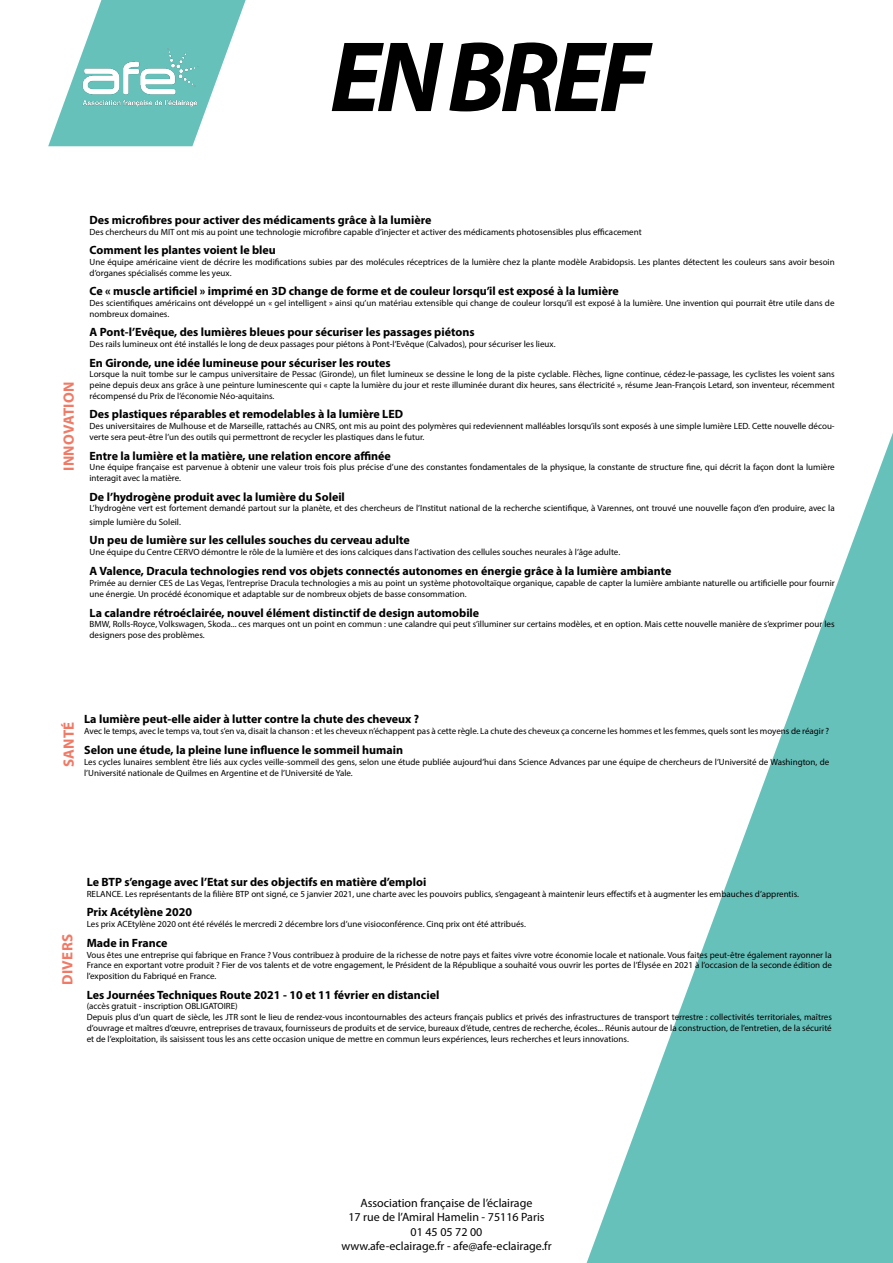
<style>
.page{position:relative;width:893px;height:1263px;background:#fff}
.page>*{position:absolute;margin:0;border:0;box-sizing:border-box;transform-origin:0 0}
.t1{font:italic 700 100.95px "Myriad Pro";letter-spacing:-.05em;color:#000}
.t2{font:700 15px "Myriad Pro";letter-spacing:.02em;color:#ef7a66}
.t3{font:700 12px "Myriad Pro";color:#000}
.t4{font:12px/14.4px "Myriad Pro";color:#020203;text-align:center}
.t5{font:9px/10.8px "Myriad Pro";color:#000}
</style>
<div class="page">
<svg style="left:586px;top:433px;width:307px;height:830px"></svg>
<svg style="left:48px;top:0;width:198px;height:146px"></svg>
<img style="left:74px;top:44px;width:133px;height:67px">
<h1 class="t1" style="left:330px;top:11px;width:321px">EN BREF</h1>
<h2 class="t2" style="left:59px;top:471px;width:91px;rotate:-90deg">INNOVATION</h2>
<h3 class="t3" style="left:90px;top:212px;width:343px">Des microfibres pour activer des médicaments grâce à la lumière</h3>
<p class="t5" style="left:90px;top:226px;width:554px">Des chercheurs du MIT ont mis au point une technologie microfibre capable d’injecter et activer des médicaments photosensibles plus efficacement</p>
<h3 class="t3" style="left:90px;top:242px;width:188px">Comment les plantes voient le bleu</h3>
<p class="t5" style="left:90px;top:256px;width:747px">Une équipe américaine vient de décrire les modifications subies par des molécules réceptrices de la lumière chez la plante modèle Arabidopsis. Les plantes détectent les couleurs sans avoir besoin d’organes spécialisés comme les yeux.</p>
<h3 class="t3" style="left:90px;top:283px;width:531px">Ce « muscle artificiel » imprimé en 3D change de forme et de couleur lorsqu’il est exposé à la lumière</h3>
<p class="t5" style="left:90px;top:297px;width:746px">Des scientifiques américains ont développé un « gel intelligent » ainsi qu’un matériau extensible qui change de couleur lorsqu’il est exposé à la lumière. Une invention qui pourrait être utile dans de nombreux domaines.</p>
<h3 class="t3" style="left:90px;top:324px;width:387px">A Pont-l’Evêque, des lumières bleues pour sécuriser les passages piétons</h3>
<p class="t5" style="left:90px;top:338px;width:467px">Des rails lumineux ont été installés le long de deux passages pour piétons à Pont-l’Evêque (Calvados), pour sécuriser les lieux.</p>
<h3 class="t3" style="left:90px;top:355px;width:303px">En Gironde, une idée lumineuse pour sécuriser les routes</h3>
<p class="t5" style="left:90px;top:369px;width:747px;text-align:justify">Lorsque la nuit tombe sur le campus universitaire de Pessac (Gironde), un filet lumineux se dessine le long de la piste cyclable. Flèches, ligne continue, cédez-le-passage, les cyclistes les voient sans peine depuis deux ans grâce à une peinture luminescente qui « capte la lumière du jour et reste illuminée durant dix heures, sans électricité », résume Jean-François Letard, son inventeur, récemment récompensé du Prix de l’économie Néo-aquitains.</p>
<h3 class="t3" style="left:90px;top:407px;width:315px">Des plastiques réparables et remodelables à la lumière LED</h3>
<p class="t5" style="left:90px;top:421px;width:747px">Des universitaires de Mulhouse et de Marseille, rattachés au CNRS, ont mis au point des polymères qui redeviennent malléables lorsqu’ils sont exposés à une simple lumière LED. Cette nouvelle décou&shy;verte sera peut-être l’un des outils qui permettront de recycler les plastiques dans le futur.</p>
<h3 class="t3" style="left:90px;top:448px;width:303px">Entre la lumière et la matière, une relation encore affinée</h3>
<p class="t5" style="left:90px;top:462px;width:747px">Une équipe française est parvenue à obtenir une valeur trois fois plus précise d’une des constantes fondamentales de la physique, la constante de structure fine, qui décrit la façon dont la lumière interagit avec la matière.</p>
<h3 class="t3" style="left:90px;top:489px;width:257px">De l’hydrogène produit avec la lumière du Soleil</h3>
<p class="t5" style="left:90px;top:502px;width:747px;line-height:13.5px">L’hydrogène vert est fortement demandé partout sur la planète, et des chercheurs de l’Institut national de la recherche scientifique, à Varennes, ont trouvé une nouvelle façon d’en produire, avec la simple lumière du Soleil.</p>
<h3 class="t3" style="left:90px;top:533px;width:322px">Un peu de lumière sur les cellules souches du cerveau adulte</h3>
<p class="t5" style="left:90px;top:547px;width:532px">Une équipe du Centre CERVO démontre le rôle de la lumière et des ions calciques dans l’activation des cellules souches neurales à l’âge adulte.</p>
<h3 class="t3" style="left:90px;top:563px;width:583px">A Valence, Dracula technologies rend vos objets connectés autonomes en énergie grâce à la lumière ambiante</h3>
<p class="t5" style="left:90px;top:577px;width:747px">Primée au dernier CES de Las Vegas, l’entreprise Dracula technologies a mis au point un système photovoltaïque organique, capable de capter la lumière ambiante naturelle ou artificielle pour fournir une énergie. Un procédé économique et adaptable sur de nombreux objets de basse consommation.</p>
<h3 class="t3" style="left:90px;top:605px;width:391px">La calandre rétroéclairée, nouvel élément distinctif de design automobile</h3>
<p class="t5" style="left:90px;top:619px;width:746px">BMW, Rolls-Royce, Volkswagen, Skoda... ces marques ont un point en commun : une calandre qui peut s’illuminer sur certains modèles, et en option. Mais cette nouvelle manière de s’exprimer pour les designers pose des problèmes.</p>
<h2 class="t2" style="left:59px;top:767px;width:47px;rotate:-90deg">SANTÉ</h2>
<h3 class="t3" style="left:84px;top:711px;width:337px">La lumière peut-elle aider à lutter contre la chute des cheveux ?</h3>
<p class="t5" style="left:84px;top:726px;width:747px">Avec le temps, avec le temps va, tout s’en va, disait la chanson : et les cheveux n’échappent pas à cette règle. La chute des cheveux ça concerne les hommes et les femmes, quels sont les moyens de réagir ?</p>
<h3 class="t3" style="left:84px;top:742px;width:320px">Selon une étude, la pleine lune influence le sommeil humain</h3>
<p class="t5" style="left:84px;top:756px;width:747px">Les cycles lunaires semblent être liés aux cycles veille-sommeil des gens, selon une étude publiée aujourd’hui dans Science Advances par une équipe de chercheurs de l’Université de Washington, de l’Université nationale de Quilmes en Argentine et de l’Université de Yale.</p>
<h2 class="t2" style="left:58px;top:985px;width:52px;rotate:-90deg">DIVERS</h2>
<h3 class="t3" style="left:87px;top:874px;width:341px">Le BTP s’engage avec l’Etat sur des objectifs en matière d’emploi</h3>
<p class="t5" style="left:87px;top:888px;width:714px">RELANCE. Les représentants de la filière BTP ont signé, ce 5 janvier 2021, une charte avec les pouvoirs publics, s’engageant à maintenir leurs effectifs et à augmenter les embauches d’apprentis.</p>
<h3 class="t3" style="left:87px;top:904px;width:107px">Prix Acétylène 2020</h3>
<p class="t5" style="left:87px;top:919px;width:441px">Les prix ACEtylène 2020 ont été révélés le mercredi 2 décembre lors d’une visioconférence. Cinq prix ont été attribués.</p>
<h3 class="t3" style="left:87px;top:935px;width:82px">Made in France</h3>
<p class="t5" style="left:87px;top:949px;width:747px;text-align:justify">Vous êtes une entreprise qui fabrique en France ? Vous contribuez à produire de la richesse de notre pays et faites vivre votre économie locale et nationale. Vous faites peut-être également rayonner la France en exportant votre produit ? Fier de vos talents et de votre engagement, le Président de la République a souhaité vous ouvrir les portes de l’Élysée en 2021 à l’occasion de la seconde édition de l’exposition du Fabriqué en France.</p>
<h3 class="t3" style="left:87px;top:987px;width:354px">Les Journées Techniques Route 2021 - 10 et 11 février en distanciel</h3>
<p class="t5" style="left:87px;top:1001px;width:747px">(accès gratuit - inscription OBLIGATOIRE)<br>Depuis plus d’un quart de siècle, les JTR sont le lieu de rendez-vous incontournables des acteurs français publics et privés des infrastructures de transport terrestre : collectivités territoriales, maîtres d’ouvrage et maîtres d’œuvre, entreprises de travaux, fournisseurs de produits et de service, bureaux d’étude, centres de recherche, écoles... Réunis autour de la construction, de l’entretien, de la sécurité et de l’exploitation, ils saisissent tous les ans cette occasion unique de mettre en commun leurs expériences, leurs recherches et leurs innovations.</p>
<h3 class="t4" style="left:341px;top:1195px;width:212px">Association française de l’éclairage<br>17 rue de l’Amiral Hamelin - 75116 Paris 01 45 05 72 00<br>www.afe-eclairage.fr - afe@afe-eclairage.fr</h3>
</div>
